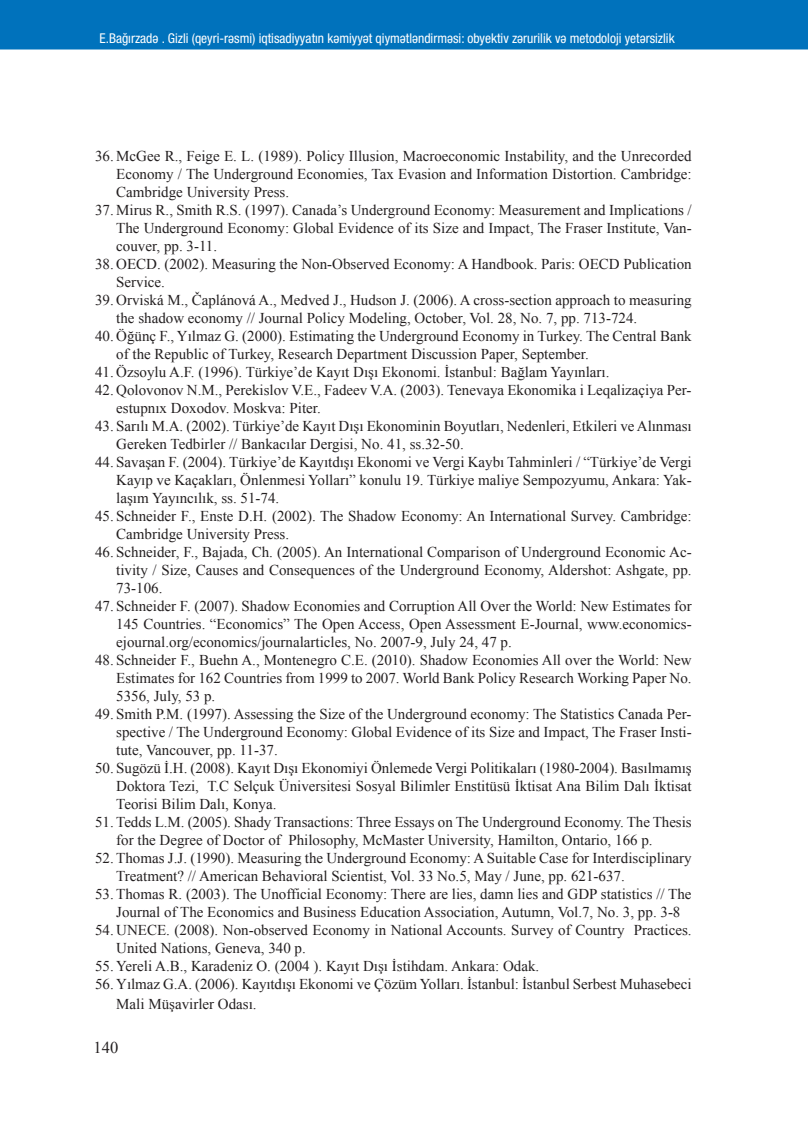
<style>
.page{position:relative;width:808px;height:1127px;background:#fff}
.page>*{position:absolute;margin:0;border:0;box-sizing:border-box;transform-origin:0 0}
.t1{font:16.5px "Times New Roman";color:#231f20}
.t2{font:15px/18px "Times New Roman";color:#231f20}
.t3{font:condensed 13.5px "Az Helvetica Neue";color:#fff}
</style>
<div class="page">
<div style="left:0;top:0;width:808px;height:49px;background:#0072bc"></div>
<p class="t3" style="left:100px;top:33px;width:577px">E.Bağırzadə . Gizli (qeyri-rəsmi) iqtisadiyyatın kəmiyyət qiymətləndirməsi: obyektiv zərurilik və metodoloji yetərsizlik</p>
<p class="t2" style="left:116px;top:147px;width:577px;text-align:justify;text-indent:-21px">36. McGее R., Feige E. L. (1989). Policy Illusion, Macroeconomic Instability, and the Unrecorded Economy / The Underground Economies, Tax Evasion and Information Distortion. Cambridge:<br>Cambridge University Press.</p>
<p class="t2" style="left:116px;top:201px;width:577px;text-align:justify;text-indent:-21px">37. Mirus R., Smith R.S. (1997). Canada’s Underground Economy: Measurement and Implications / The Underground Economy: Global Evidence of its Size and Impact, The Fraser Institute, Van&shy;couver, pp. 3-11.</p>
<p class="t2" style="left:116px;top:255px;width:577px;text-indent:-21px">38. OECD. (2002). Measuring the Non-Observed Economy: A Handbook. Paris: OECD Publication<br>Service.</p>
<p class="t2" style="left:116px;top:291px;width:577px;text-indent:-21px">39. Orviská M., Čaplánová A., Medved J., Hudson J. (2006). A cross-section approach to measuring the shadow economy // Journal Policy Modeling, October, Vol. 28, No. 7, pp. 713-724.</p>
<p class="t2" style="left:116px;top:327px;width:577px;text-indent:-21px">40. Öğünç F., Yılmaz G. (2000). Estimating the Underground Economy in Turkey. The Central Bank of the Republic of Turkey, Research Department Discussion Paper, September.</p>
<p class="t2" style="left:95px;top:363px;width:516px">41. Özsoylu A.F. (1996). Türkiye’de Kayıt Dışı Ekonomi. İstanbul: Bağlam Yayınları.</p>
<p class="t2" style="left:116px;top:381px;width:576px;text-indent:-21px">42. Qolovonov N.M., Perekislov V.E., Fadeev V.A. (2003). Tenevaya Ekonomika i Leqalizaçiya Per&shy;estupnıx Doxodov. Moskva: Piter.</p>
<p class="t2" style="left:116px;top:417px;width:577px;text-indent:-21px">43. Sarılı M.A. (2002). Türkiye’de Kayıt Dışı Ekonominin Boyutları, Nedenleri, Etkileri ve Alınması<br>Gereken Tedbirler // Bankacılar Dergisi, No. 41, ss.32-50.</p>
<p class="t2" style="left:116px;top:453px;width:577px;text-align:justify;text-indent:-21px">44. Savaşan F. (2004). Türkiye’de Kayıtdışı Ekonomi ve Vergi Kaybı Tahminleri / “Türkiye’de Vergi Kayıp ve Kaçakları, Önlenmesi Yolları” konulu 19. Türkiye maliye Sempozyumu, Ankara: Yak&shy;laşım Yayıncılık, ss. 51-74.</p>
<p class="t2" style="left:116px;top:507px;width:577px;text-indent:-21px">45. Schneider F., Enste D.H. (2002). The Shadow Economy: An International Survey. Cambridge:<br>Cambridge University Press.</p>
<p class="t2" style="left:116px;top:543px;width:577px;text-align:justify;text-indent:-21px">46. Schneider, F., Bajada, Ch. (2005). An International Comparison of Underground Economic Ac&shy;tivity / Size, Causes and Consequences of the Underground Economy, Aldershot: Ashgate, pp.<br>73-106.</p>
<p class="t2" style="left:116px;top:597px;width:577px;text-align:justify;text-indent:-21px">47. Schneider F. (2007). Shadow Economies and Corruption All Over the World: New Estimates for 145 Countries. “Economics” The Open Access, Open Assessment E-Journal, www.economics&shy;ejournal.org/economics/journalarticles, No. 2007-9, July 24, 47 p.</p>
<p class="t2" style="left:116px;top:651px;width:577px;text-align:justify;text-indent:-21px">48. Schneider F., Buehn A., Montenegro C.E. (2010). Shadow Economies All over the World: New Estimates for 162 Countries from 1999 to 2007. World Bank Policy Research Working Paper No.<br>5356, July, 53 p.</p>
<p class="t2" style="left:116px;top:705px;width:577px;text-align:justify;text-indent:-21px">49. Smith P.M. (1997). Assessing the Size of the Underground economy: The Statistics Canada Per&shy;spective / The Underground Economy: Global Evidence of its Size and Impact, The Fraser Insti&shy;tute, Vancouver, pp. 11-37.</p>
<p class="t2" style="left:116px;top:759px;width:577px;text-align:justify;text-indent:-21px">50. Sugözü İ.H. (2008). Kayıt Dışı Ekonomiyi Önlemede Vergi Politikaları (1980-2004). Basılmamış Doktora Tezi, T.C Selçuk Üniversitesi Sosyal Bilimler Enstitüsü İktisat Ana Bilim Dalı İktisat Teorisi Bilim Dalı, Konya.</p>
<p class="t2" style="left:116px;top:813px;width:577px;text-indent:-21px">51. Tedds L.M. (2005). Shady Transactions: Three Essays on The Underground Economy. The Thesis for the Degree of Doctor of Philosophy, McMaster University, Hamilton, Ontario, 166 p.</p>
<p class="t2" style="left:116px;top:849px;width:577px;text-indent:-21px">52. Thomas J.J. (1990). Measuring the Underground Economy: A Suitable Case for Interdisciplinary<br>Treatment? // American Behavioral Scientist, Vol. 33 No.5, May / June, pp. 621-637.</p>
<p class="t2" style="left:116px;top:885px;width:577px;text-indent:-21px">53. Thomas R. (2003). The Unofficial Economy: There are lies, damn lies and GDP statistics // The<br>Journal of The Economics and Business Education Association, Autumn, Vol.7, No. 3, pp. 3-8</p>
<p class="t2" style="left:116px;top:921px;width:577px;text-indent:-21px">54. UNECE. (2008). Non-observed Economy in National Accounts. Survey of Country Practices.<br>United Nations, Geneva, 340 p.</p>
<p class="t2" style="left:95px;top:957px;width:446px">55. Yereli A.B., Karadeniz O. (2004 ). Kayıt Dışı İstihdam. Ankara: Odak.</p>
<p class="t2" style="left:116px;top:974px;width:577px;line-height:20.1px;text-indent:-21px">56. Yılmaz G.A. (2006). Kayıtdışı Ekonomi ve Çözüm Yolları. İstanbul: İstanbul Serbest Muhasebeci<br>Mali Müşavirler Odası.</p>
<p class="t1" style="left:94px;top:1038px;width:26px">140</p>
</div>
